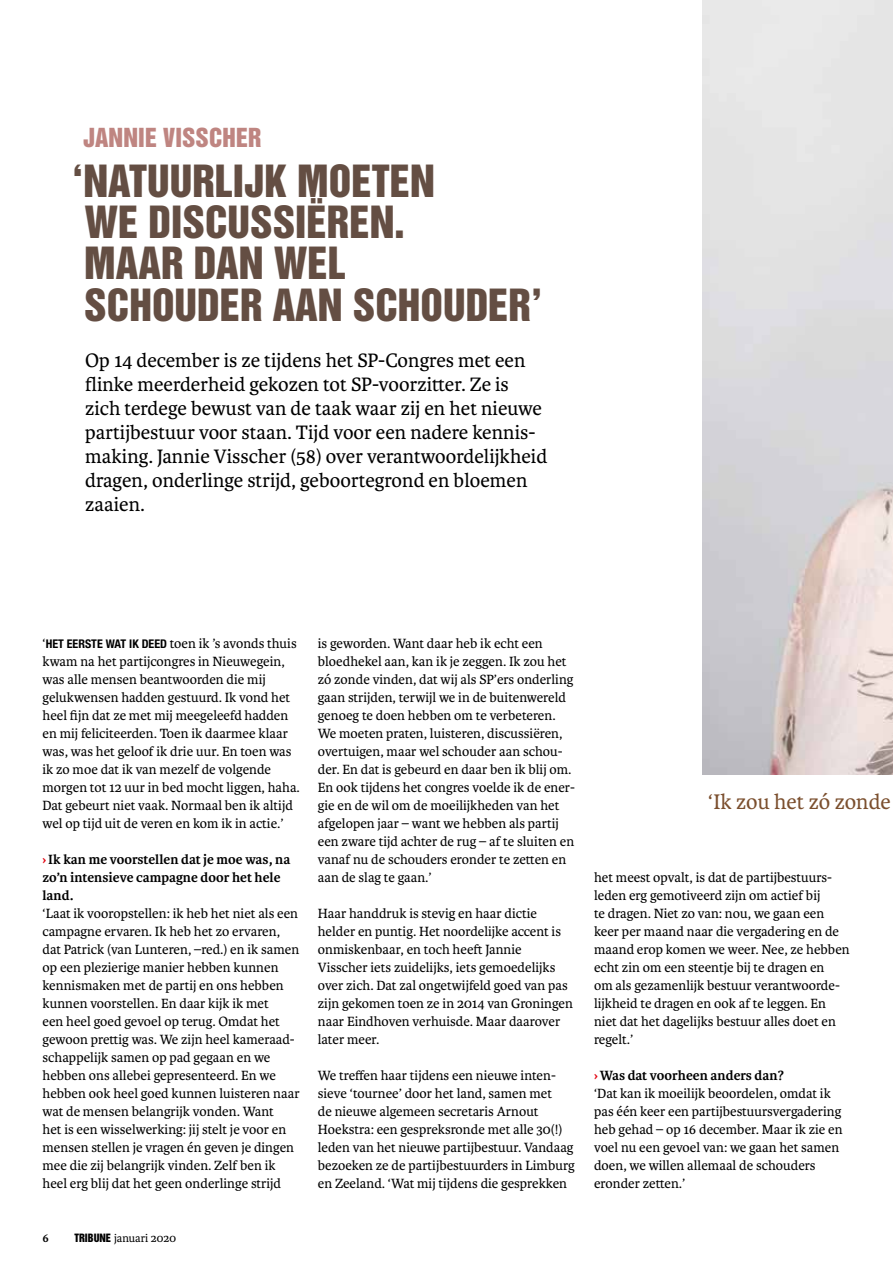
<style>
.page{position:relative;width:893px;height:1263px;background:#fff}
.page>*{position:absolute;margin:0;border:0;box-sizing:border-box;transform-origin:0 0}
.t1{font:40.65px/41.2px "Helvetica Inserat LT Std";color:#644e43}
.t2{font:24px "Helvetica Inserat LT Std";letter-spacing:.005em;color:#bf8581}
.t3{font:22.5px "Karmina";color:#7b4f2e}
.t4{font:20.7px/24px "Karmina";color:#000}
.t5{font:14.25px/18px "Karmina";color:#000}
.t6{font:700 14.25px/18px "Karmina";color:#000}
.t7{font:12px "Karmina";color:#000}
.t8{font:700 12px "Karmina";color:#000}
.s1{font-family:"Helvetica Neue LT Std";font-weight:700;font-stretch:condensed;font-size:12px}
.s2{color:#e30613}
.s3{font-family:"Helvetica Inserat LT Std";font-size:10.5px}
.s4{font-weight:700;color:#e30613}
.s5{font-weight:700}
</style>
<div class="page">
<img style="left:702px;top:0;width:191px;height:774px">
<h2 class="t2" style="left:83px;top:123px;width:180px">JANNIE VISSCHER</h2>
<h1 class="t1" style="left:84px;top:161px;width:460px;text-indent:-12px">‘NATUURLIJK MOETEN<br>WE DISCUSSIËREN.<br>MAAR DAN WEL<br>SCHOUDER AAN SCHOUDER’</h1>
<p class="t4" style="left:85px;top:348px;width:464px">Op 14 december is ze tijdens het SP-Congres met een flinke meerderheid gekozen tot SP-voorzitter. Ze is zich terdege bewust van de taak waar zij en het nieuwe partijbestuur voor staan. Tijd voor een nadere kennis&shy;making. Jannie Visscher (58) over verantwoordelijkheid dragen, onderlinge strijd, geboortegrond en bloemen zaaien.</p>
<p class="t5" style="left:43px;top:635px;width:259px">‘<span class="s1">HET EERSTE WAT IK DEED</span> toen ik ’s avonds thuis kwam na het partijcongres in Nieuwegein, was alle mensen beantwoorden die mij gelukwensen hadden gestuurd. Ik vond het heel fijn dat ze met mij meegeleefd hadden en mij feliciteerden. Toen ik daarmee klaar was, was het geloof ik drie uur. En toen was ik zo moe dat ik van mezelf de volgende morgen tot 12 uur in bed mocht liggen, haha.<br>Dat gebeurt niet vaak. Normaal ben ik altijd wel op tijd uit de veren en kom ik in actie.’</p>
<p class="t6" style="left:43px;top:851px;width:250px"><span class="s2">›</span>Ik kan me voorstellen dat je moe was, na zo’n intensieve campagne door het hele land.</p>
<p class="t5" style="left:43px;top:905px;width:259px">‘Laat ik vooropstellen: ik heb het niet als een campagne ervaren. Ik heb het zo ervaren, dat Patrick (van Lunteren, –red.) en ik samen op een plezierige manier hebben kunnen kennismaken met de partij en ons hebben kunnen voorstellen. En daar kijk ik met<br>een heel goed gevoel op terug. Omdat het gewoon prettig was. We zijn heel kameraad&shy;schappelijk samen op pad gegaan en we hebben ons allebei gepresenteerd. En we hebben ook heel goed kunnen luisteren naar wat de mensen belangrijk vonden. Want<br>het is een wisselwerking: jij stelt je voor en mensen stellen je vragen én geven je dingen mee die zij belangrijk vinden. Zelf ben ik heel erg blij dat het geen onderlinge strijd</p>
<p class="t8" style="left:43px;top:1231px;width:8px">6</p>
<p class="t7" style="left:74px;top:1231px;width:103px"><span class="s3">TRIBUNE</span> januari 2020</p>
<p class="t5" style="left:318px;top:635px;width:259px">is geworden. Want daar heb ik echt een bloedhekel aan, kan ik je zeggen. Ik zou het zó zonde vinden, dat wij als SP’ers onderling gaan strijden, terwijl we in de buitenwereld genoeg te doen hebben om te verbeteren.<br>We moeten praten, luisteren, discussiëren, overtuigen, maar wel schouder aan schou&shy;der. En dat is gebeurd en daar ben ik blij om.<br>En ook tijdens het congres voelde ik de ener&shy;gie en de wil om de moeilijkheden van het afgelopen jaar – want we hebben als partij een zware tijd achter de rug – af te sluiten en vanaf nu de schouders eronder te zetten en aan de slag te gaan.’</p>
<p class="t5" style="left:318px;top:905px;width:257px">Haar handdruk is stevig en haar dictie helder en puntig. Het noordelijke accent is onmiskenbaar, en toch heeft Jannie Visscher iets zuidelijks, iets gemoedelijks over zich. Dat zal ongetwijfeld goed van pas zijn gekomen toen ze in 2014 van Groningen naar Eindhoven verhuisde. Maar daarover later meer.</p>
<p class="t5" style="left:318px;top:1067px;width:258px">We treffen haar tijdens een nieuwe inten&shy;sieve ‘tournee’ door het land, samen met<br>de nieuwe algemeen secretaris Arnout Hoekstra: een gespreksronde met alle 30(!) leden van het nieuwe partijbestuur. Vandaag bezoeken ze de partijbestuurders in Limburg en Zeeland. ‘Wat mij tijdens die gesprekken</p>
<h3 class="t3" style="left:708px;top:789px;width:184px">‘Ik zou het zó zonde</h3>
<p class="t5" style="left:594px;top:869px;width:257px">het meest opvalt, is dat de partijbestuurs&shy;leden erg gemotiveerd zijn om actief bij<br>te dragen. Niet zo van: nou, we gaan een keer per maand naar die vergadering en de maand erop komen we weer. Nee, ze hebben echt zin om een steentje bij te dragen en<br>om als gezamenlijk bestuur verantwoorde&shy;lijkheid te dragen en ook af te leggen. En niet dat het dagelijks bestuur alles doet en regelt.’</p>
<p class="t5" style="left:594px;top:1066px;width:250px"><span class="s4">›</span><span class="s5">Was dat voorheen anders dan?<br></span>‘Dat kan ik moeilijk beoordelen, omdat ik pas één keer een partijbestuursvergadering heb gehad – op 16 december. Maar ik zie en voel nu een gevoel van: we gaan het samen doen, we willen allemaal de schouders eronder zetten.’</p>
</div>
